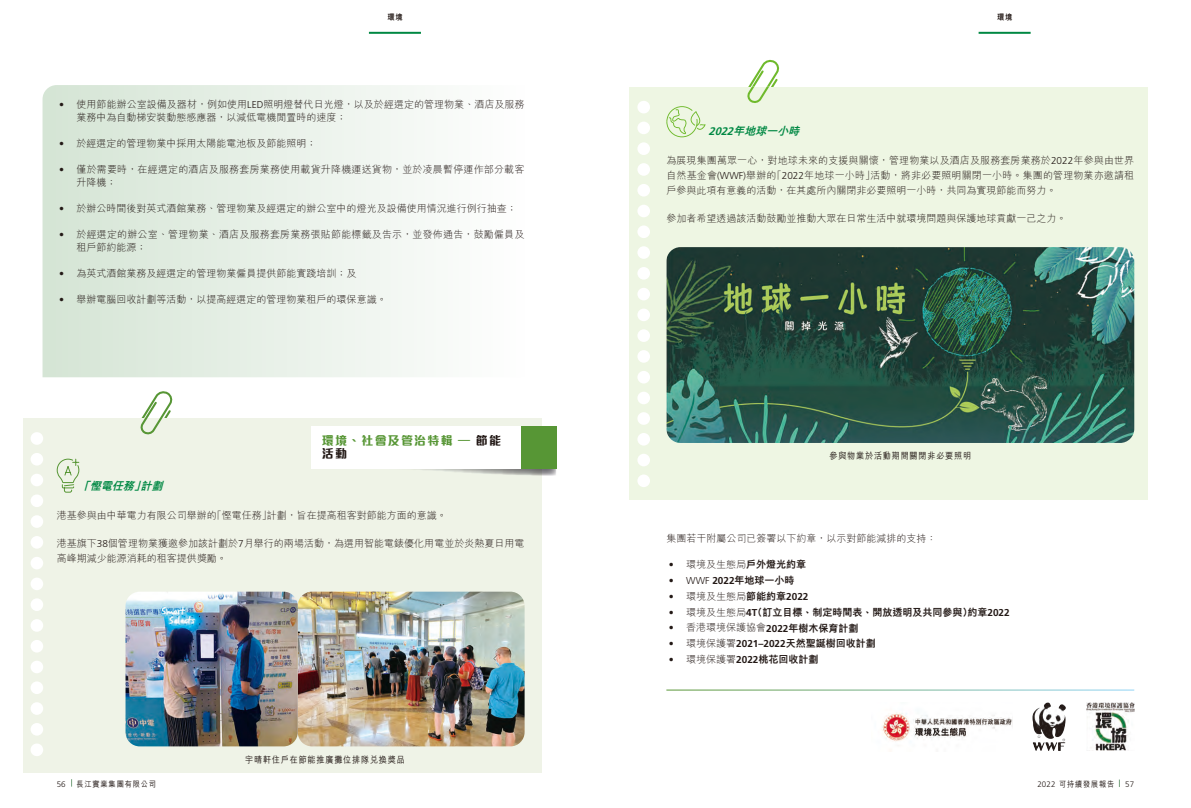
<style>
.page{position:relative;width:1191px;height:808px;background:#fff}
.page>*{position:absolute;margin:0;border:0;box-sizing:border-box;transform-origin:0 0}
.t1{font:800 12px/13px "M Elle HK";letter-spacing:.1em;color:#579635}
.t2{font:italic 800 11px "M Hei HK";color:#008843}
.t3{font:300 10px/15px "M Hei HK";color:#231916}
.t4{font:300 10px/13px "M Hei HK";letter-spacing:.02em;color:#231916}
.t5{font:800 10px "M Hei HK";color:#231916}
.t6{font:700 10px "Frutiger LT Std";color:#231916}
.t7{font:500 9px "M Hei HK";letter-spacing:.1em;color:#231916;scale:.9 1}
.t8{font:500 8px "M Hei HK";letter-spacing:.115em;color:#231916;scale:.9 1}
.t9{font:800 8px "M Hei HK";color:#231916;scale:.9 1}
.s1{font-family:"Frutiger LT Std"}
.s2{color:#231916}
.s3{font-family:"Frutiger LT Std";font-weight:700}
.s4{font-weight:800}
.s5{font-family:"Frutiger LT Std";font-weight:300}
.s6{font-weight:300}
.s7{font-family:"M Hei HK";font-weight:300}
.s8{font-family:"M Hei HK";font-weight:800}
</style>
<div class="page">
<hr style="left:369px;top:32px;width:52px;height:2px;background:#008843">
<hr style="left:978px;top:32px;width:52px;height:2px;background:#008843">
<div style="left:629px;top:87px;width:519px;height:412px;background:#eef6e3"></div>
<svg style="left:637px;top:101px;width:13px;height:12px"></svg>
<svg style="left:637px;top:122px;width:13px;height:282px"></svg>
<svg style="left:637px;top:412px;width:13px;height:13px"></svg>
<svg style="left:637px;top:433px;width:13px;height:54px"></svg>
<svg style="left:747px;top:59px;width:33px;height:44px"></svg>
<div style="left:23px;top:418px;width:518px;height:354px;background:#eff3e7"></div>
<svg style="left:31px;top:432px;width:12px;height:13px"></svg>
<svg style="left:31px;top:453px;width:12px;height:283px"></svg>
<svg style="left:31px;top:744px;width:12px;height:12px"></svg>
<img style="left:419px;top:469px;width:137px;height:7px">
<div style="left:311px;top:426px;width:245px;height:43px;background:#fff"></div>
<div style="left:521px;top:426px;width:35px;height:43px;background:#579635"></div>
<svg style="left:140px;top:391px;width:33px;height:44px"></svg>
<svg style="left:43px;top:85px;width:371px;height:292px;fill:#e5eee5"></svg>
<svg style="left:56px;top:458px;width:24px;height:35px"></svg>
<svg style="left:666px;top:106px;width:39px;height:31px"></svg>
<img style="left:881px;top:712px;width:131px;height:30px">
<img style="left:1086px;top:703px;width:48px;height:48px">
<img style="left:1032px;top:703px;width:33px;height:48px">
<img style="left:666px;top:247px;width:468px;height:196px">
<img style="left:125px;top:592px;width:399px;height:154px">
<p class="t9" style="left:387px;top:13px;width:18px">環境</p>
<p class="t9" style="left:997px;top:13px;width:18px">環境</p>
<p class="t3" style="left:77px;top:98px;width:449px;line-height:13px;text-indent:-17px"><span class="s1">•</span> 使用節能辦公室設備及器材，例如使用<span class="s1">LED</span>照明燈替代日光燈，以及於經選定的管理物業、酒店及服務業務中為自動梯安裝動態感應器，以減低電機閒置時的速度；</p>
<p class="t3" style="left:59px;top:136px;width:259px"><span class="s1">•</span> 於經選定的管理物業中採用太陽能電池板及節能照明；</p>
<p class="t4" style="left:77px;top:163px;width:449px;text-indent:-17px"><span class="s1">•</span> 僅於需要時，在經選定的酒店及服務套房業務使用載貨升降機運送貨物，並於凌晨暫停運作部分載客升降機；</p>
<p class="t3" style="left:59px;top:201px;width:459px"><span class="s1">•</span> 於辦公時間後對英式酒館業務、管理物業及經選定的辦公室中的燈光及設備使用情況進行例行抽查；</p>
<p class="t4" style="left:77px;top:228px;width:449px;text-indent:-17px"><span class="s1">•</span> 於經選定的辦公室、管理物業、酒店及服務套房業務張貼節能標籤及告示，並發佈通告，鼓勵僱員及租戶節約能源；</p>
<p class="t3" style="left:59px;top:266px;width:299px"><span class="s1">•</span> 為英式酒館業務及經選定的管理物業僱員提供節能實踐培訓；及</p>
<p class="t3" style="left:59px;top:292px;width:329px"><span class="s1">•</span> 舉辦電腦回收計劃等活動，以提高經選定的管理物業租戶的環保意識。</p>
<p class="t1" style="left:322px;top:434px;width:181px">環境、社會及管治特輯 – <span class="s2">節能活動</span></p>
<p class="t2" style="left:79px;top:481px;width:88px">「慳電任務」計劃</p>
<p class="t3" style="left:57px;top:508px;width:391px">港基參與由中華電力有限公司舉辦的「慳電任務」計劃，旨在提高租客對節能方面的意識。</p>
<p class="t3" style="left:57px;top:536px;width:469px">港基旗下<span class="s1">38</span>個管理物業獲邀參加該計劃於<span class="s1">7</span>月舉行的兩場活動，為選用智能電錶優化用電並於炎熱夏日用電高峰期減少能源消耗的租客提供獎勵。</p>
<p class="t7" style="left:245px;top:753px;width:179px">宇晴軒住戶在節能推廣攤位排隊兌換獎品</p>
<p class="t2" style="left:708px;top:125px;width:95px"><span class="s3">2022</span>年地球一小時</p>
<p class="t3" style="left:666px;top:153px;width:469px;text-align:justify">為展現集團萬眾一心，對地球未來的支援與關懷，管理物業以及酒店及服務套房業務於<span class="s1">2022</span>年參與由世界自然基金會<span class="s1">(WWF)</span>舉辦的「<span class="s1">2022</span>年地球一小時」活動，將非必要照明關閉一小時。集團的管理物業亦邀請租戶參與此項有意義的活動，在其處所內關閉非必要照明一小時，共同為實現節能而努力。</p>
<p class="t3" style="left:666px;top:211px;width:401px">參加者希望透過該活動鼓勵並推動大眾在日常生活中就環境問題與保護地球貢獻一己之力。</p>
<p class="t7" style="left:829px;top:449px;width:159px">參與物業於活動期間關閉非必要照明</p>
<p class="t3" style="left:666px;top:531px;width:271px">集團若干附屬公司已簽署以下約章，以示對節能減排的支持：</p>
<p class="t3" style="left:669px;top:557px;width:139px"><span class="s1">•</span> 環境及生態局<span class="s4">戶外燈光約章</span></p>
<p class="t5" style="left:669px;top:575px;width:127px"><span class="s5">• WWF</span> <span class="s3">2022</span>年地球一小時</p>
<p class="t3" style="left:669px;top:588px;width:141px"><span class="s1">•</span> 環境及生態局<span class="s4">節能約章</span><span class="s3">2022</span></p>
<p class="t5" style="left:669px;top:607px;width:342px"><span class="s5">•</span> <span class="s6">環境及生態局</span><span class="s3">4T</span>（訂立目標、制定時間表、開放透明及共同參與）約章<span class="s3">2022</span></p>
<p class="t3" style="left:669px;top:620px;width:191px"><span class="s1">•</span> 香港環境保護協會<span class="s3">2022</span><span class="s4">年樹木保育計劃</span></p>
<p class="t6" style="left:669px;top:638px;width:208px"><span class="s6">•</span> <span class="s7">環境保護署</span>2021–2022<span class="s8">天然聖誕樹回收計劃</span></p>
<p class="t5" style="left:669px;top:654px;width:151px"><span class="s5">•</span> <span class="s6">環境保護署</span><span class="s3">2022</span>桃花回收計劃</p>
<p class="t8" style="left:57px;top:778px;width:112px"><span class="s5">56</span> 長江實業集團有限公司</p>
<p class="t8" style="left:1037px;top:778px;width:109px"><span class="s5">2022</span> 可持續發展報告 <span class="s5">57</span></p>
</div>
